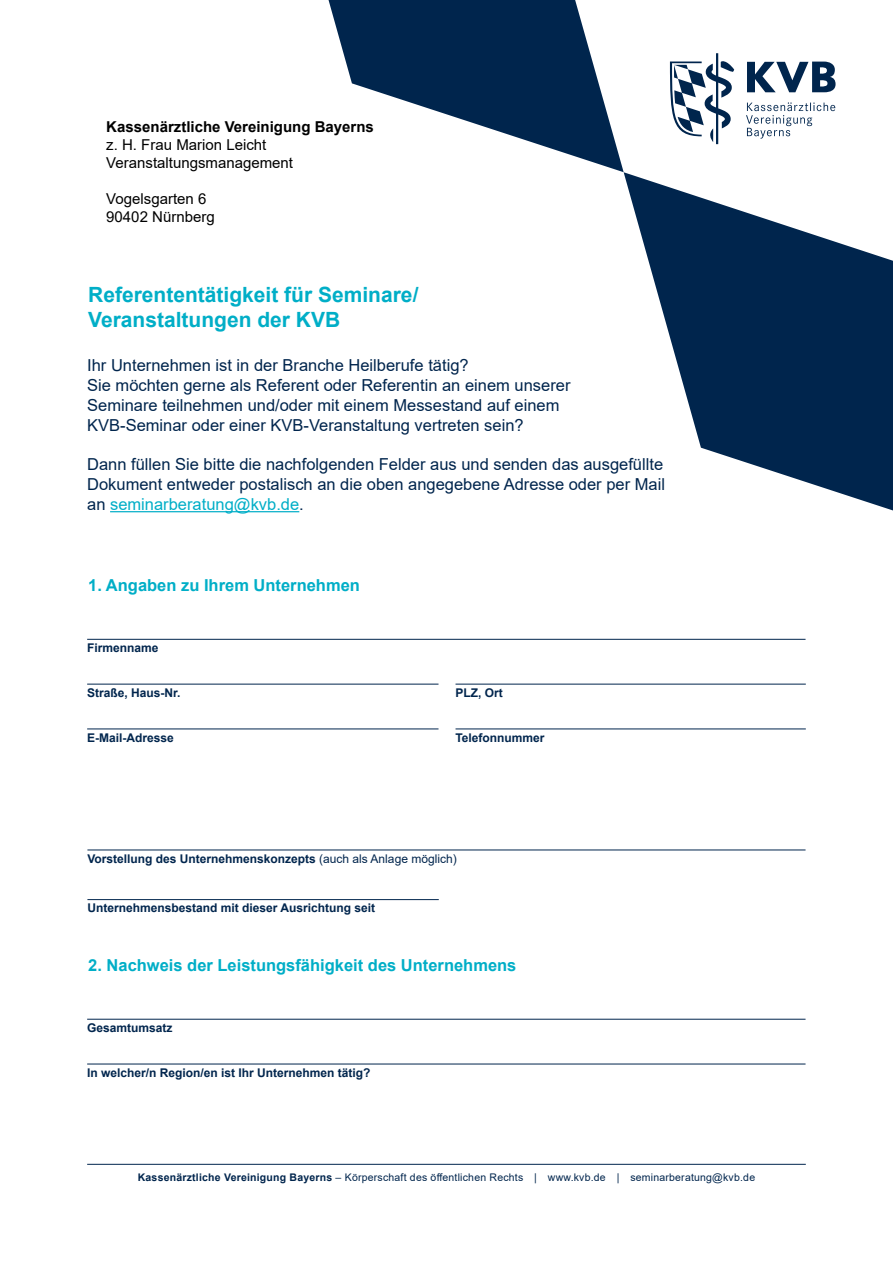
<style>
.page{position:relative;width:893px;height:1263px;background:#fff}
.page>*{position:absolute;margin:0;border:0;box-sizing:border-box;transform-origin:0 0}
.t1{font:700 21px/25.2px "Arial";color:#00aec7}
.t2{font:16.5px/19.8px "Arial";color:#00254d}
.t3{font:700 16.5px "Arial";color:#00aec7}
.t4{font:15px/18px "Arial";color:#000}
.t5{font:700 15px "Arial";color:#000}
.t6{font:700 12px "Arial";color:#00254d}
.t7{font:10.5px "Arial";letter-spacing:.02em;color:#00254d}
.s1{color:#00aec7}
.s2{font-weight:400}
.s3{font-weight:700}
</style>
<div class="page">
<svg style="left:670px;top:53px;width:165px;height:91px"></svg>
<svg style="left:329px;top:0;width:295px;height:172px;fill:#00254d"></svg>
<svg style="left:624px;top:172px;width:269px;height:338px;fill:#00254d"></svg>
<hr style="left:87px;top:1164px;width:719px;height:1px;background:#00254d">
<hr style="left:87px;top:639px;width:718px;height:1px;background:#00254d">
<hr style="left:87px;top:1019px;width:718px;height:1px;background:#00254d">
<hr style="left:87px;top:684px;width:351px;height:1px;background:#00254d">
<hr style="left:455px;top:684px;width:351px;height:1px;background:#00254d">
<hr style="left:87px;top:728px;width:351px;height:1px;background:#00254d">
<hr style="left:455px;top:728px;width:351px;height:1px;background:#00254d">
<hr style="left:87px;top:849px;width:718px;height:1px;background:#00254d">
<hr style="left:87px;top:899px;width:352px;height:1px;background:#00254d">
<hr style="left:110px;top:511px;width:189px;height:1px;background:#00aec7">
<hr style="left:87px;top:1064px;width:718px;height:1px;background:#00254d">
<p class="t5" style="left:106px;top:116px;width:269px">Kassenärztliche Vereinigung Bayerns</p>
<p class="t4" style="left:106px;top:136px;width:188px">z. H. Frau Marion Leicht<br>Veranstaltungsmanagement</p>
<p class="t4" style="left:106px;top:190px;width:110px">Vogelsgarten 6<br>90402 Nürnberg</p>
<p class="t1" style="left:88px;top:282px;width:332px">Referententätigkeit für Seminare/<br>Veranstaltungen der KVB</p>
<p class="t2" style="left:87px;top:356px;width:485px">Ihr Unternehmen ist in der Branche Heilberufe tätig?<br>Sie möchten gerne als Referent oder Referentin an einem unserer Seminare teilnehmen und/oder mit einem Messestand auf einem KVB-Seminar oder einer KVB-Veranstaltung vertreten sein?</p>
<p class="t2" style="left:87px;top:455px;width:579px;text-align:justify">Dann füllen Sie bitte die nachfolgenden Felder aus und senden das ausgefüllte Dokument entweder postalisch an die oben angegebene Adresse oder per Mail an <span class="s1">seminarberatung@kvb.de</span>.</p>
<p class="t3" style="left:88px;top:574px;width:273px">1. Angaben zu Ihrem Unternehmen</p>
<p class="t6" style="left:87px;top:639px;width:73px">Firmenname</p>
<p class="t6" style="left:87px;top:684px;width:95px">Straße, Haus-Nr.</p>
<p class="t6" style="left:455px;top:684px;width:49px">PLZ, Ort</p>
<p class="t6" style="left:87px;top:729px;width:88px">E-Mail-Adresse</p>
<p class="t6" style="left:455px;top:729px;width:91px">Telefonnummer</p>
<p class="t6" style="left:87px;top:850px;width:371px">Vorstellung des Unternehmenskonzepts <span class="s2">(auch als Anlage möglich)</span></p>
<p class="t6" style="left:87px;top:900px;width:289px">Unternehmensbestand mit dieser Ausrichtung seit</p>
<p class="t3" style="left:88px;top:954px;width:430px">2. Nachweis der Leistungsfähigkeit des Unternehmens</p>
<p class="t6" style="left:87px;top:1019px;width:87px">Gesamtumsatz</p>
<p class="t6" style="left:87px;top:1064px;width:285px">In welcher/n Region/en ist Ihr Unternehmen tätig?</p>
<p class="t7" style="left:138px;top:1169px;width:619px"><span class="s3">Kassenärztliche Vereinigung Bayerns</span> – Körperschaft des öffentlichen Rechts | www.kvb.de | seminarberatung@kvb.de</p>
</div>
